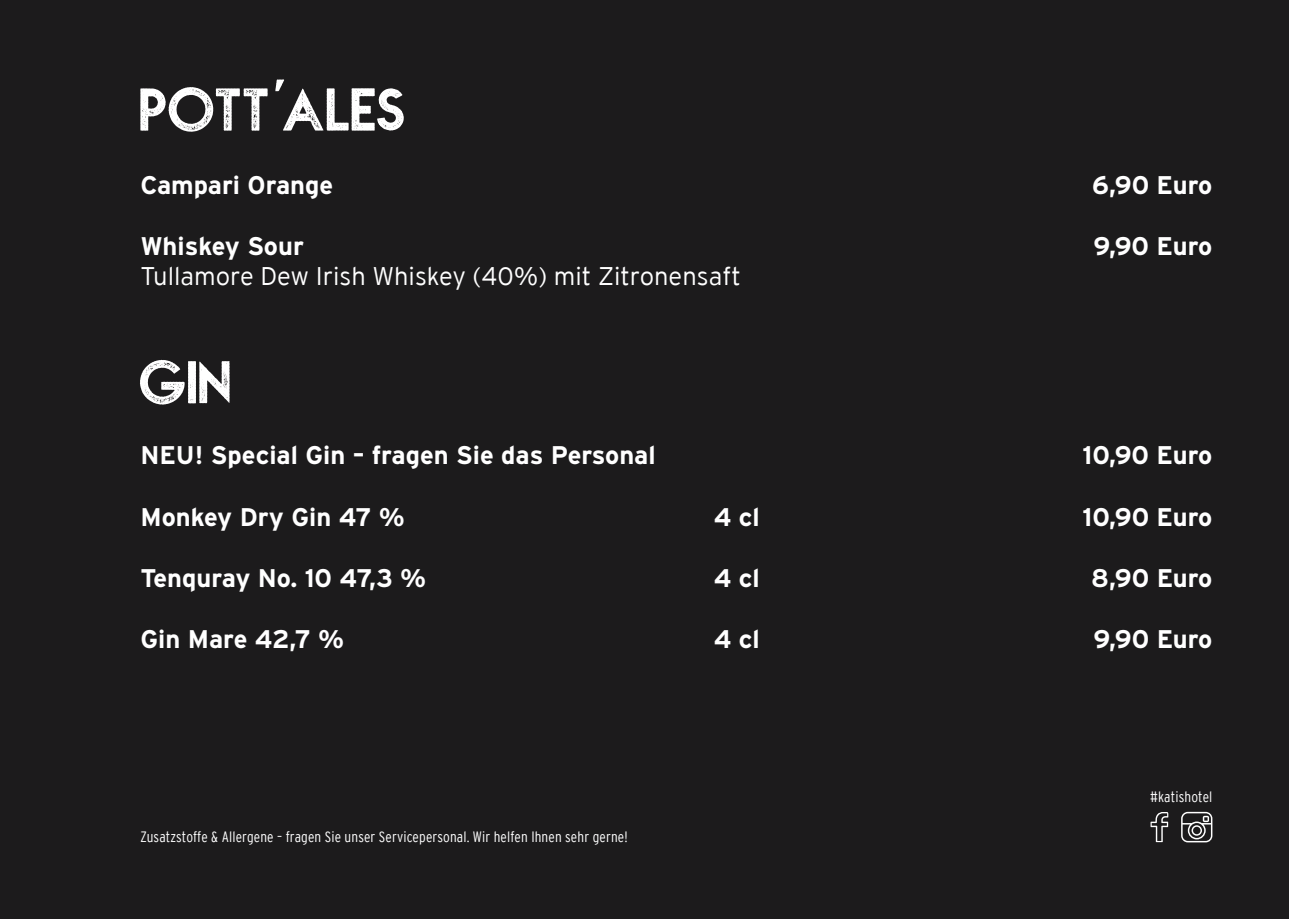
<style>
.page{position:relative;width:1289px;height:919px;background:#fff}
.page>*{position:absolute;margin:0;border:0;box-sizing:border-box;transform-origin:0 0}
.t1{font:700 67.5px "NOVASTAMP";letter-spacing:.02em;color:#fff}
.t2{font:700 25.5px "Interstate";color:#fff}
.t3{font:300 25.5px "Interstate";color:#fff}
.t4{font:300 condensed 15px "Interstate";letter-spacing:.01em;color:#fff}
</style>
<div class="page">
<div style="left:0;top:0;width:1288px;height:918px;background:#1c1b1c"></div>
<svg style="left:1150px;top:812px;width:18px;height:30px"></svg>
<svg style="left:1181px;top:811px;width:31px;height:31px"></svg>
<h1 class="t1" style="left:140px;top:72px;width:267px">POTT’ALES</h1>
<p class="t2" style="left:140px;top:170px;width:194px">Campari Orange</p>
<p class="t2" style="left:1092px;top:170px;width:122px">6,90 Euro</p>
<p class="t2" style="left:140px;top:231px;width:165px">Whiskey Sour</p>
<p class="t2" style="left:1093px;top:231px;width:120px">9,90 Euro</p>
<p class="t3" style="left:140px;top:262px;width:602px">Tullamore Dew Irish Whiskey (40%) mit Zitronensaft</p>
<h1 class="t1" style="left:140px;top:344px;width:93px">GIN</h1>
<p class="t2" style="left:140px;top:441px;width:517px">NEU! Special Gin – fragen Sie das Personal</p>
<p class="t2" style="left:1082px;top:441px;width:131px">10,90 Euro</p>
<p class="t2" style="left:140px;top:502px;width:266px">Monkey Dry Gin 47 %</p>
<p class="t2" style="left:713px;top:502px;width:48px">4 cl</p>
<p class="t2" style="left:1082px;top:502px;width:131px">10,90 Euro</p>
<p class="t2" style="left:140px;top:563px;width:287px">Tenquray No. 10 47,3 %</p>
<p class="t2" style="left:713px;top:563px;width:48px">4 cl</p>
<p class="t2" style="left:1091px;top:563px;width:123px">8,90 Euro</p>
<p class="t2" style="left:140px;top:625px;width:205px">Gin Mare 42,7 %</p>
<p class="t2" style="left:713px;top:625px;width:48px">4 cl</p>
<p class="t2" style="left:1093px;top:625px;width:120px">9,90 Euro</p>
<p class="t4" style="left:140px;top:828px;width:489px">Zusatzstoffe &amp; Allergene – fragen Sie unser Servicepersonal. Wir helfen Ihnen sehr gerne!</p>
<p class="t4" style="left:1150px;top:787px;width:64px">#katishotel</p>
</div>
